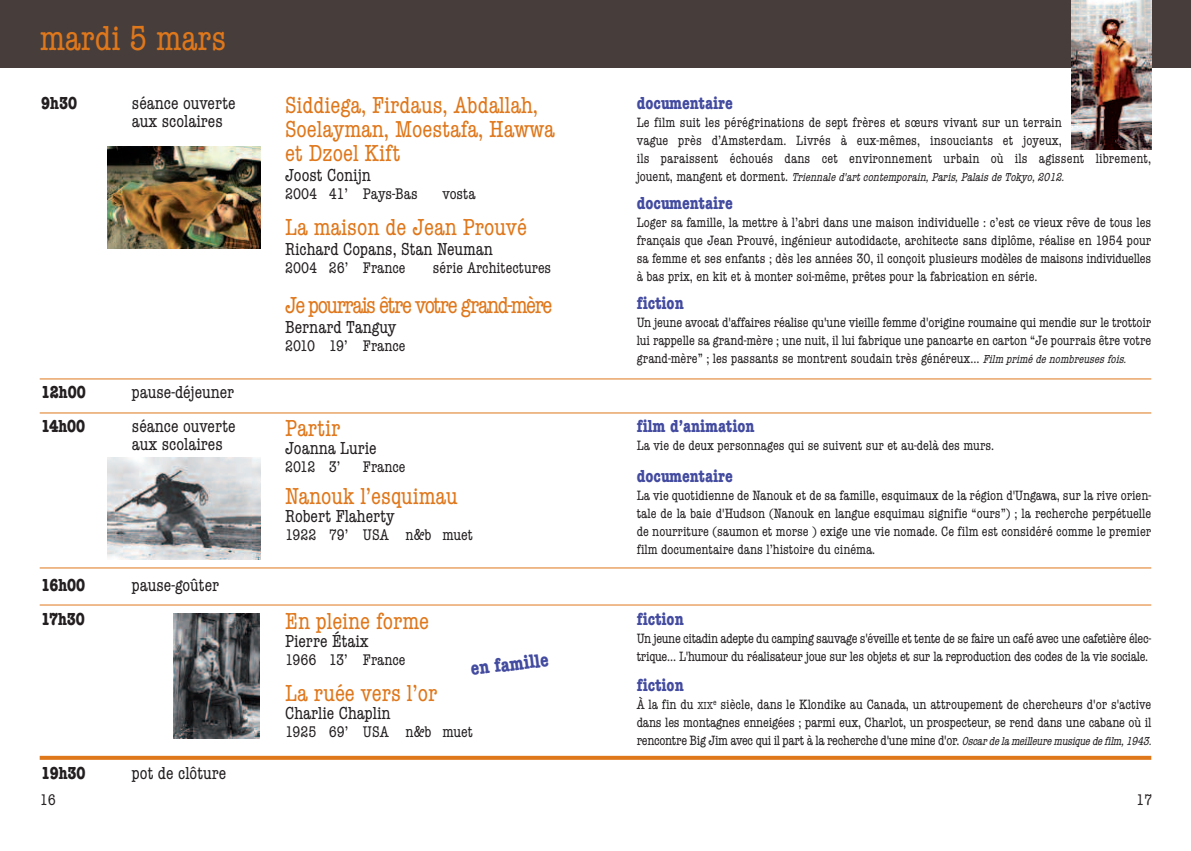
<style>
.page{position:relative;width:1191px;height:851px;background:#fff}
.page>*{position:absolute;margin:0;border:0;box-sizing:border-box;transform-origin:0 0}
.t1{font:condensed 36px "American Typewriter";color:#df771b}
.t2{font:condensed 24px/24px "American Typewriter";color:#df771b}
.t3{font:condensed 24px "American Typewriter";letter-spacing:-.06em;color:#df771b}
.t4{font:700 condensed 20px "American Typewriter";color:#434ba0}
.t5{font:condensed 18px/18px "American Typewriter";color:#231f20}
.t6{font:700 condensed 18px "American Typewriter";color:#434ba0}
.t7{font:700 condensed 18px/34px "American Typewriter";color:#231f20}
.t8{font:condensed 16px "American Typewriter";color:#231f20}
.t9{font:condensed 14px/18px "American Typewriter";color:#231f20;text-align:justify}
.t10{font:condensed 14px/18px "American Typewriter";letter-spacing:-.02em;color:#231f20}
.t11{font:italic condensed 12px "American Typewriter";color:#231f20}
.s1{font-style:normal;font-size:14px}
.s2{font-style:italic;font-size:12px}
.s3{font-size:10.4px}
</style>
<div class="page">
<div style="left:0;top:0;width:1190px;height:68px;background:#473e3c"></div>
<hr style="left:40px;top:567px;width:1111px;height:1px;background:#df771b">
<hr style="left:40px;top:604px;width:1111px;height:1px;background:#df771b">
<hr style="left:40px;top:412px;width:1111px;height:1px;background:#df771b">
<hr style="left:40px;top:378px;width:1111px;height:1px;background:#df771b">
<svg style="left:40px;top:755px;width:1111px;height:4px;background:#e5934a"></svg>
<img style="left:173px;top:613px;width:86px;height:125px">
<img style="left:108px;top:457px;width:153px;height:102px">
<img style="left:1071px;top:0;width:80px;height:149px">
<img style="left:108px;top:146px;width:153px;height:102px">
<h1 class="t1" style="left:40px;top:11px;width:188px">mardi 5 mars</h1>
<p class="t7" style="left:41px;top:85px;width:37px">9h30</p>
<p class="t5" style="left:132px;top:93px;width:105px">séance ouverte aux scolaires</p>
<p class="t6" style="left:636px;top:88px;width:98px">documentaire</p>
<h2 class="t2" style="left:285px;top:92px;width:271px">Siddiega, Firdaus, Abdallah,<br>Soelayman, Moestafa, Hawwa et Dzoel Kift</h2>
<p class="t5" style="left:285px;top:165px;width:87px">Joost Conijn</p>
<p class="t8" style="left:285px;top:181px;width:134px">2004 41’ Pays-Bas</p>
<p class="t8" style="left:442px;top:181px;width:35px">vosta</p>
<h2 class="t2" style="left:285px;top:214px;width:243px">La maison de Jean Prouvé</h2>
<p class="t5" style="left:285px;top:239px;width:209px">Richard Copans, Stan Neuman</p>
<p class="t8" style="left:285px;top:255px;width:122px">2004 26’ France</p>
<p class="t8" style="left:433px;top:255px;width:120px">série Architectures</p>
<h2 class="t3" style="left:285px;top:287px;width:269px">Je pourrais être votre grand-mère</h2>
<p class="t5" style="left:285px;top:317px;width:113px">Bernard Tanguy</p>
<p class="t8" style="left:285px;top:333px;width:122px">2010 19’ France</p>
<p class="t9" style="left:636px;top:113px;width:516px;text-align:left">Le film suit les pérégrinations de sept frères et sœurs vivant sur un terrain<br>vague près d’Amsterdam. Livrés à eux-mêmes, insouciants et joyeux,<br>ils paraissent échoués dans cet environnement urbain où ils agissent librement,</p>
<p class="t11" style="left:636px;top:168px;width:433px"><span class="s1">j o u e n t , m a n g e n t e t d o r m e n t .</span> Triennale d'art contemporain, Paris, Palais de Tokyo, 2012.</p>
<p class="t6" style="left:636px;top:188px;width:98px">documentaire</p>
<p class="t9" style="left:636px;top:213px;width:516px">Loger sa famille, la mettre à l’abri dans une maison individuelle : c’est ce vieux rêve de tous les français que Jean Prouvé, ingénieur autodidacte, architecte sans diplôme, réalise en 1954 pour sa femme et ses enfants ; dès les années 30, il conçoit plusieurs modèles de maisons individuelles à bas prix, en kit et à monter soi-même, prêtes pour la fabrication en série.</p>
<p class="t6" style="left:636px;top:288px;width:48px">fiction</p>
<p class="t9" style="left:636px;top:313px;width:516px">Un jeune avocat d'affaires réalise qu'une vieille femme d'origine roumaine qui mendie sur le trottoir lui rappelle sa grand-mère ; une nuit, il lui fabrique une pancarte en carton “Je pourrais être votre grand-mère” ; les passants se montrent soudain très généreux… <span class="s2">Filmprimédenombreusesfois.</span></p>
<p class="t7" style="left:41px;top:374px;width:46px">12h00</p>
<p class="t7" style="left:41px;top:408px;width:45px">14h00</p>
<p class="t5" style="left:132px;top:382px;width:104px">pause-déjeuner</p>
<p class="t5" style="left:132px;top:416px;width:105px">séance ouverte aux scolaires</p>
<p class="t7" style="left:41px;top:567px;width:46px">16h00<br>17h30</p>
<p class="t5" style="left:132px;top:575px;width:89px">pause-goûter</p>
<p class="t7" style="left:41px;top:755px;width:46px">19h30</p>
<p class="t5" style="left:132px;top:763px;width:96px">pot de clôture</p>
<h2 class="t2" style="left:285px;top:415px;width:57px">Partir</h2>
<p class="t5" style="left:285px;top:438px;width:93px">Joanna Lurie</p>
<p class="t8" style="left:285px;top:454px;width:57px">2012 3’</p>
<p class="t8" style="left:363px;top:454px;width:44px">France</p>
<h2 class="t2" style="left:285px;top:483px;width:174px">Nanouk l’esquimau</h2>
<p class="t5" style="left:285px;top:506px;width:111px">Robert Flaherty</p>
<p class="t8" style="left:285px;top:522px;width:189px">1922 79’ USA n&amp;b muet</p>
<h2 class="t2" style="left:285px;top:608px;width:146px">En pleine forme</h2>
<p class="t5" style="left:285px;top:631px;width:85px">Pierre Étaix</p>
<p class="t8" style="left:285px;top:647px;width:122px">1966 13’ France</p>
<h2 class="t2" style="left:285px;top:680px;width:154px">La ruée vers l’or</h2>
<p class="t5" style="left:285px;top:703px;width:107px">Charlie Chaplin</p>
<p class="t8" style="left:285px;top:719px;width:189px">1925 69’ USA n&amp;b muet</p>
<h3 class="t4" style="left:469px;top:652px;width:80px;rotate:-7deg">en famille</h3>
<p class="t6" style="left:636px;top:411px;width:119px">film d’animation</p>
<p class="t9" style="left:636px;top:435px;width:359px">La vie de deux personnages qui se suivent sur et au-delà des murs.</p>
<p class="t6" style="left:636px;top:461px;width:98px">documentaire</p>
<p class="t9" style="left:636px;top:485px;width:516px">La vie quotidienne de Nanouk et de sa famille, esquimaux de la région d'Ungawa, sur la rive orien&shy;tale de la baie d'Hudson (Nanouk en langue esquimau signifie “ours”) ; la recherche perpétuelle de nourriture (saumon et morse ) exige une vie nomade. Ce film est considéré comme le premier film documentaire dans l’histoire du cinéma.</p>
<p class="t6" style="left:636px;top:604px;width:48px">fiction</p>
<p class="t10" style="left:636px;top:628px;width:516px">Un jeune citadin adepte du camping sauvage s'éveille et tente de se faire un café avec une cafetière élec&shy;trique… L'humour du réalisateur joue sur les objets et sur la reproduction des codes de la vie sociale.</p>
<p class="t6" style="left:636px;top:670px;width:48px">fiction</p>
<p class="t9" style="left:636px;top:694px;width:520px;text-align:left">À la fin du <span class="s3">XIX</span><sup>e</sup> siècle, dans le Klondike au Canada, un attroupement de chercheurs d'or s'active dans les montagnes enneigées ; parmi eux, Charlot, un prospecteur, se rend dans une cabane où il rencontre Big Jim avec qui il part à la recherche d'une mine d'or. <span class="s2">Oscardelameilleuremusiquedefilm,1943.</span></p>
<p class="t8" style="left:40px;top:787px;width:17px">16</p>
<p class="t8" style="left:1136px;top:787px;width:17px">17</p>
</div>
